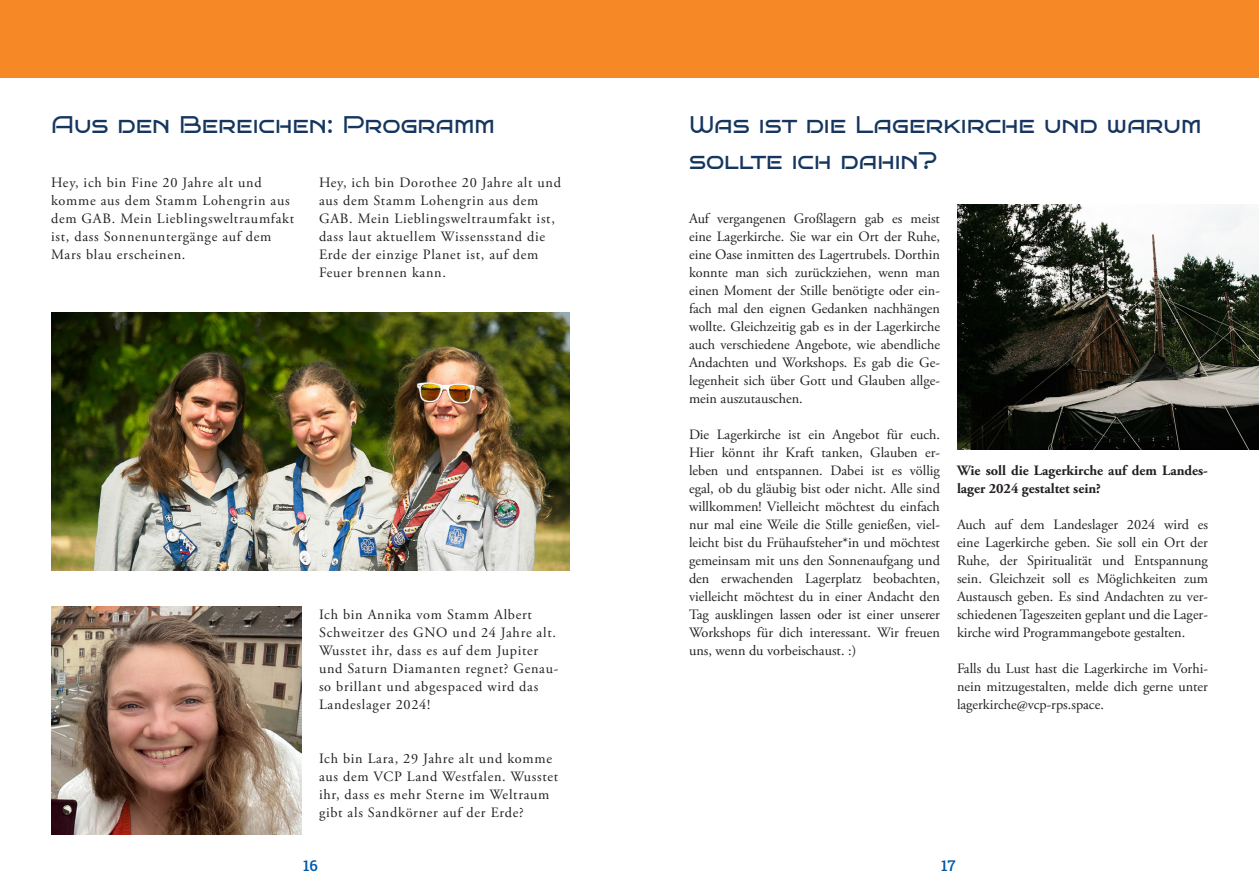
<style>
.page{position:relative;width:1259px;height:893px;background:#fff}
.page>*{position:absolute;margin:0;border:0;box-sizing:border-box;transform-origin:0 0}
.Subline{font:24px/36px "Bruno Ace SC";color:#16365f}
.t1{font:15px "Roboto Slab";color:#015aaa}
.Copy{font:14.25px/18px "Adobe Garamond Pro";color:#231f20;text-align:justify}
.Unterschrift{font:14.25px/18px "Adobe Garamond Pro";letter-spacing:.05em;color:#231f20}
.Copy-2{font:700 14.25px/18px "Adobe Garamond Pro";color:#231f20}
</style>
<div class="page">
<div style="left:0;top:0;width:629px;height:77px;background:#f68926"></div>
<div style="left:629px;top:0;width:630px;height:77px;background:#f68926"></div>
<img style="left:51px;top:607px;width:251px;height:228px">
<img style="left:51px;top:313px;width:519px;height:258px">
<img style="left:957px;top:205px;width:302px;height:244px">
<p class="Subline" style="left:51px;top:107px;width:445px">Aus den Bereichen: Programm</p>
<p class="Unterschrift" style="left:51px;top:174px;width:245px">Hey, ich bin Fine 20 Jahre alt und komme aus dem Stamm Lohengrin aus dem GAB. Mein Lieblingsweltraumfakt ist, dass Sonnenuntergänge auf dem<br>Mars blau erscheinen.</p>
<p class="Unterschrift" style="left:319px;top:174px;width:243px">Hey, ich bin Dorothee 20 Jahre alt und aus dem Stamm Lohengrin aus dem GAB. Mein Lieblingsweltraumfakt ist, dass laut aktuellem Wissensstand die Erde der einzige Planet ist, auf dem Feuer brennen kann.</p>
<p class="Unterschrift" style="left:319px;top:606px;width:241px">Ich bin Annika vom Stamm Albert<br>Schweitzer des GNO und 24 Jahre alt.<br>Wusstet ihr, dass es auf dem Jupiter und Saturn Diamanten regnet? Genau&shy;so brillant und abgespaced wird das<br>Landeslager 2024!</p>
<p class="Unterschrift" style="left:319px;top:750px;width:241px">Ich bin Lara, 29 Jahre alt und komme aus dem VCP Land Westfalen. Wusstet ihr, dass es mehr Sterne im Weltraum gibt als Sandkörner auf der Erde?</p>
<p class="Subline" style="left:689px;top:107px;width:514px">Was ist die Lagerkirche und warum sollte ich dahin?</p>
<p class="Copy" style="left:689px;top:210px;width:252px">Auf vergangenen Großlagern gab es meist eine Lagerkirche. Sie war ein Ort der Ruhe, eine Oase inmitten des Lagertrubels. Dorthin konnte man sich zurückziehen, wenn man einen Moment der Stille benötigte oder ein&shy;fach mal den eignen Gedanken nachhängen wollte. Gleichzeitig gab es in der Lagerkirche auch verschiedene Angebote, wie abendliche Andachten und Workshops. Es gab die Ge&shy;legenheit sich über Gott und Glauben allge&shy;mein auszutauschen.</p>
<p class="Copy" style="left:689px;top:426px;width:252px">Die Lagerkirche ist ein Angebot für euch.<br>Hier könnt ihr Kraft tanken, Glauben er&shy;leben und entspannen. Dabei ist es völlig egal, ob du gläubig bist oder nicht. Alle sind willkommen! Vielleicht möchtest du einfach nur mal eine Weile die Stille genießen, viel&shy;leicht bist du Frühaufsteher*in und möchtest gemeinsam mit uns den Sonnenaufgang und den erwachenden Lagerplatz beobachten, vielleicht möchtest du in einer Andacht den Tag ausklingen lassen oder ist einer unserer Workshops für dich interessant. Wir freuen uns, wenn du vorbeischaust. :)</p>
<p class="Copy-2" style="left:957px;top:461px;width:252px">Wie soll die Lagerkirche auf dem Landes&shy;lager 2024 gestaltet sein?</p>
<p class="Copy" style="left:957px;top:516px;width:252px">Auch auf dem Landeslager 2024 wird es eine Lagerkirche geben. Sie soll ein Ort der Ruhe, der Spiritualität und Entspannung sein. Gleichzeit soll es Möglichkeiten zum Austausch geben. Es sind Andachten zu ver&shy;schiedenen Tageszeiten geplant und die Lager&shy;kirche wird Programmangebote gestalten.</p>
<p class="Copy" style="left:957px;top:660px;width:252px">Falls du Lust hast die Lagerkirche im Vorhi&shy;nein mitzugestalten, melde dich gerne unter lagerkirche@vcp-rps.space.</p>
<p class="t1" style="left:303px;top:855px;width:16px">16</p>
<p class="t1" style="left:941px;top:855px;width:16px">17</p>
</div>
